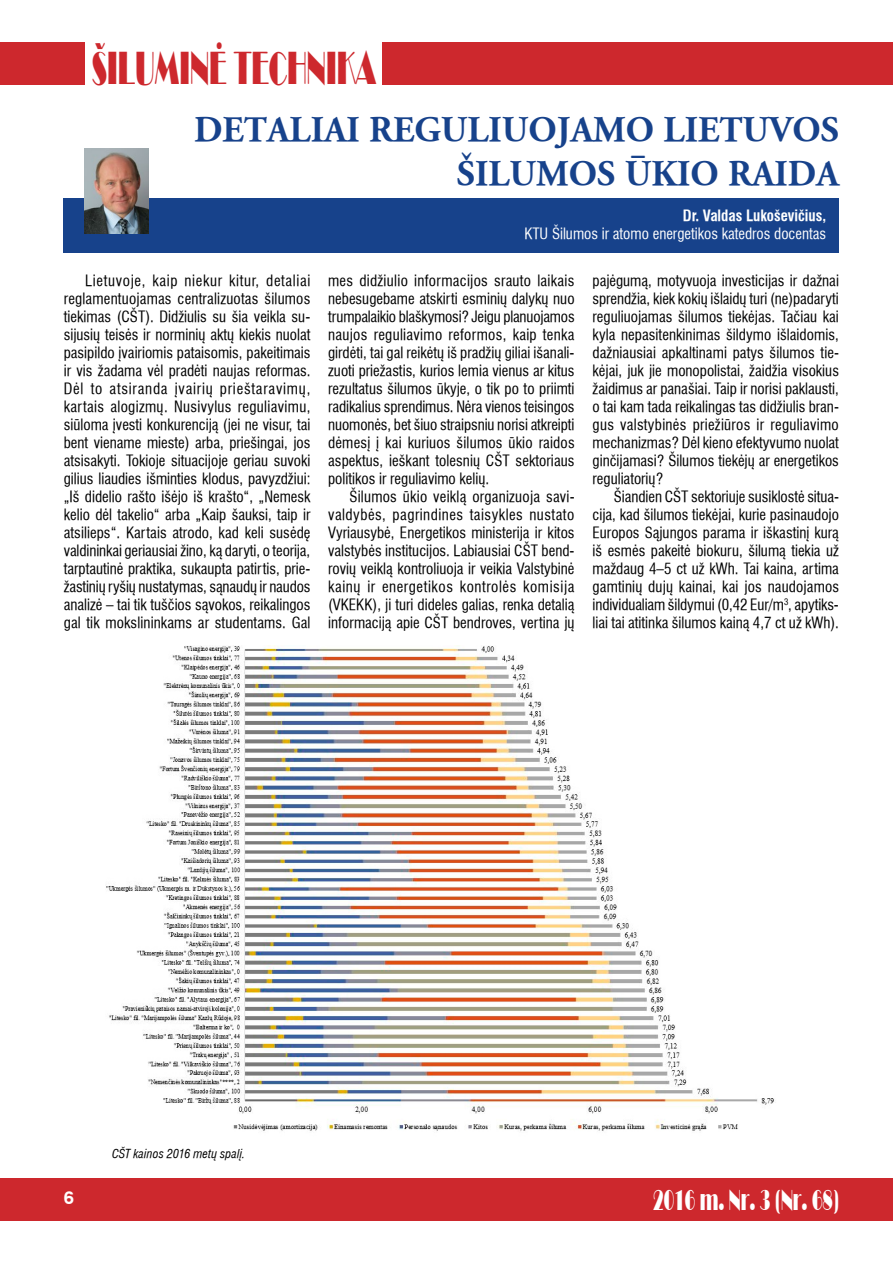
<style>
.page{position:relative;width:893px;height:1263px;background:#fff}
.page>*{position:absolute;margin:0;border:0;box-sizing:border-box;transform-origin:0 0}
.t1{font:48px "Broadway Normal";color:#cd282d;scale:.54 1}
.t2{font:700 36px/43.2px "Garamond LT";color:#17428b;text-align:right}
.t3{font:30px "Broadway Normal";color:#fff;scale:.54 1}
.t4{font:700 18px "Helvetica LT";color:#fff}
.t5{font:condensed 15px/18px "Helvetica LT";color:#000;text-align:justify}
.t6{font:condensed 15px "Helvetica LT";color:#fff}
.t7{font:700 condensed 15px "Helvetica LT";color:#fff}
.t8{font:italic condensed 12px "Helvetica LT";letter-spacing:.015em;color:#000}
</style>
<div class="page">
<div style="left:383px;top:43px;width:510px;height:42px;background:#cd282d"></div>
<div style="left:0;top:1178px;width:893px;height:42px;background:#cd282d"></div>
<div style="left:0;top:43px;width:85px;height:42px;background:#cd282d"></div>
<div style="left:64px;top:198px;width:775px;height:54px;background:#17428b"></div>
<img style="left:85px;top:148px;width:63px;height:86px">
<img style="left:106px;top:645px;width:668px;height:486px">
<h1 class="t1" style="left:92px;top:40px;width:528px">ÐILUMINË TECHNIKA</h1>
<h2 class="t2" style="left:194px;top:108px;width:646px">DETALIAI REGULIUOJAMO LIETUVOS<br>ŠILUMOS ŪKIO RAIDA</h2>
<p class="t7" style="left:683px;top:206px;width:145px">Dr. Valdas Lukoševičius,</p>
<p class="t6" style="left:524px;top:224px;width:303px">KTU Šilumos ir atomo energetikos katedros docentas</p>
<p class="t5" style="left:328px;top:272px;width:248px">mes didžiulio informacijos srauto laikais nebesugebame atskirti esminių dalykų nuo trumpalaikio blaškymosi? Jeigu planuojamos naujos reguliavimo reformos, kaip tenka girdėti, tai gal reikėtų iš pradžių giliai išanali&shy;zuoti priežastis, kurios lemia vienus ar kitus rezultatus šilumos ūkyje, o tik po to priimti radikalius sprendimus. Nėra vienos teisingos nuomonės, bet šiuo straipsniu norisi atkreipti dėmesį į kai kuriuos šilumos ūkio raidos aspektus, ieškant tolesnių CŠT sektoriaus politikos ir reguliavimo kelių.</p>
<p class="t5" style="left:328px;top:488px;width:248px;text-indent:21px">Šilumos ūkio veiklą organizuoja savi&shy;valdybės, pagrindines taisykles nustato Vyriausybė, Energetikos ministerija ir kitos valstybės institucijos. Labiausiai CŠT bend&shy;rovių veiklą kontroliuoja ir veikia Valstybinė kainų ir energetikos kontrolės komisija (VKEKK), ji turi dideles galias, renka detalią informaciją apie CŠT bendroves, vertina jų</p>
<p class="t5" style="left:593px;top:272px;width:248px">pajėgumą, motyvuoja investicijas ir dažnai sprendžia, kiek kokių išlaidų turi (ne)padaryti reguliuojamas šilumos tiekėjas. Tačiau kai kyla nepasitenkinimas šildymo išlaidomis, dažniausiai apkaltinami patys šilumos tie&shy;kėjai, juk jie monopolistai, žaidžia visokius žaidimus ar panašiai. Taip ir norisi paklausti, o tai kam tada reikalingas tas didžiulis bran&shy;gus valstybinės priežiūros ir reguliavimo mechanizmas? Dėl kieno efektyvumo nuolat ginčijamasi? Šilumos tiekėjų ar energetikos reguliatorių?</p>
<p class="t5" style="left:593px;top:488px;width:248px;text-indent:21px">Šiandien CŠT sektoriuje susiklostė situa&shy;cija, kad šilumos tiekėjai, kurie pasinaudojo Europos Sąjungos parama ir iškastinį kurą iš esmės pakeitė biokuru, šilumą tiekia už maždaug 4–5 ct už kWh. Tai kaina, artima gamtinių dujų kainai, kai jos naudojamos individualiam šildymui (0,42 Eur/m<sup>3</sup>, apytiks&shy;liai tai atitinka šilumos kainą 4,7 ct už kWh).</p>
<p class="t5" style="left:64px;top:272px;width:248px;text-indent:21px">Lietuvoje, kaip niekur kitur, detaliai reglamentuojamas centralizuotas šilumos tiekimas (CŠT). Didžiulis su šia veikla su&shy;sijusių teisės ir norminių aktų kiekis nuolat pasipildo įvairiomis pataisomis, pakeitimais ir vis žadama vėl pradėti naujas reformas.<br>Dėl to atsiranda įvairių prieštaravimų, kartais alogizmų. Nusivylus reguliavimu, siūloma įvesti konkurenciją (jei ne visur, tai bent viename mieste) arba, priešingai, jos atsisakyti. Tokioje situacijoje geriau suvoki gilius liaudies išminties klodus, pavyzdžiui: „Iš didelio rašto išėjo iš krašto“, „Nemesk kelio dėl takelio“ arba „Kaip šauksi, taip ir atsilieps“. Kartais atrodo, kad keli susėdę valdininkai geriausiai žino, ką daryti, o teorija, tarptautinė praktika, sukaupta patirtis, prie&shy;žastinių ryšių nustatymas, sąnaudų ir naudos analizė – tai tik tuščios sąvokos, reikalingos gal tik mokslininkams ar studentams. Gal</p>
<p class="t4" style="left:64px;top:1187px;width:12px">6</p>
<p class="t8" style="left:112px;top:1146px;width:135px">CŠT kainos 2016 metų spalį.</p>
<h3 class="t3" style="left:653px;top:1182px;width:345px">2016 m. Nr. 3 (Nr. 68)</h3>
</div>
